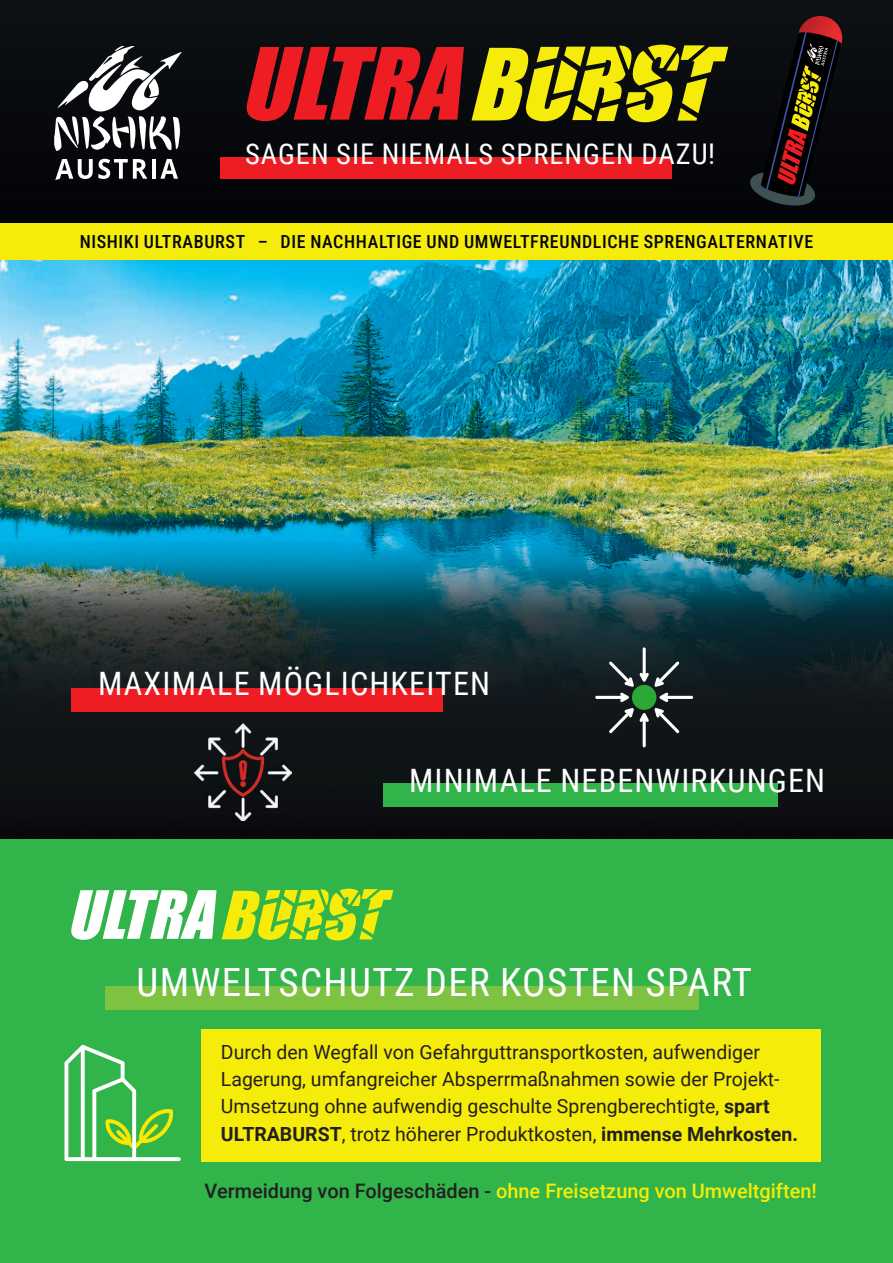
<style>
.page{position:relative;width:893px;height:1263px;background:#fff}
.page>*{position:absolute;margin:0;border:0;box-sizing:border-box;transform-origin:0 0}
.t1{font:39px "Roboto Condensed";letter-spacing:.035em;color:#fff}
.t2{font:32.25px "Roboto Condensed";letter-spacing:.035em;color:#fff}
.t3{font:28.5px "Roboto Condensed";letter-spacing:.035em;color:#fff}
.t4{font:500 19.95px "Roboto";color:#f5ec09}
.t5{font:19.5px/27px "Roboto";color:#231f20}
.t6{font:500 18px "Roboto Condensed";letter-spacing:.035em;color:#040509}
.s1{font-weight:700}
.s2{color:#231f20}
</style>
<div class="page">
<img style="left:0;top:259px;width:893px;height:581px">
<div style="left:0;top:840px;width:893px;height:423px;background:#31b44a"></div>
<div style="left:0;top:0;width:893px;height:223px;background:#07080c"></div>
<svg style="left:246px;top:47px;width:218px;height:74px"></svg>
<svg style="left:471px;top:45px;width:257px;height:77px"></svg>
<svg style="left:71px;top:889px;width:322px;height:51px"></svg>
<div style="left:220px;top:157px;width:452px;height:22px;background:#ee1d23"></div>
<div style="left:0;top:223px;width:893px;height:36px;background:#f5ec09"></div>
<div style="left:71px;top:688px;width:372px;height:23px;background:#ee1d23"></div>
<div style="left:383px;top:783px;width:395px;height:24px;background:#31b44a"></div>
<div style="left:105px;top:986px;width:594px;height:24px;background:#7ec241"></div>
<div style="left:202px;top:1029px;width:619px;height:133px;background:#f5ec09"></div>
<svg style="left:750px;top:16px;width:93px;height:190px"></svg>
<svg style="left:64px;top:1045px;width:117px;height:116px"></svg>
<div style="left:632px;top:685px;width:24px;height:25px;background:#2ba836;border-radius:50%"></div>
<svg style="left:609px;top:708px;width:70px;height:39px;background:#333739"></svg>
<svg style="left:595px;top:647px;width:98px;height:55px"></svg>
<img style="left:195px;top:724px;width:97px;height:97px">
<svg style="left:54px;top:46px;width:128px;height:105px"></svg>
<svg style="left:55px;top:159px;width:92px;height:21px"></svg>
<hr style="left:152px;top:159px;width:4px;height:20px;background:#fff">
<svg style="left:160px;top:159px;width:18px;height:20px"></svg>
<h3 class="t3" style="left:245px;top:134px;width:472px">SAGEN SIE NIEMALS SPRENGEN DAZU!</h3>
<p class="t6" style="left:80px;top:229px;width:735px">NISHIKI ULTRABURST – DIE NACHHALTIGE UND UMWELTFREUNDLICHE SPRENGALTERNATIVE</p>
<h2 class="t2" style="left:98px;top:661px;width:394px">MAXIMALE MÖGLICHKEITEN</h2>
<h2 class="t2" style="left:409px;top:758px;width:418px">MINIMALE NEBENWIRKUNGEN</h2>
<h1 class="t1" style="left:137px;top:954px;width:617px">UMWELTSCHUTZ DER KOSTEN SPART</h1>
<p class="t5" style="left:221px;top:1038px;width:579px">Durch den Wegfall von Gefahrguttransportkosten, aufwendiger Lagerung, umfangreicher Absperrmaßnahmen sowie der Projekt-Umsetzung ohne aufwendig geschulte Sprengberechtigte, <span class="s1">spart ULTRABURST</span>, trotz höherer Produktkosten, <span class="s1">immense Mehrkosten.</span></p>
<p class="t4" style="left:205px;top:1177px;width:614px"><span class="s2">Vermeidung von Folgeschäden -</span> ohne Freisetzung von Umweltgiften!</p>
</div>
